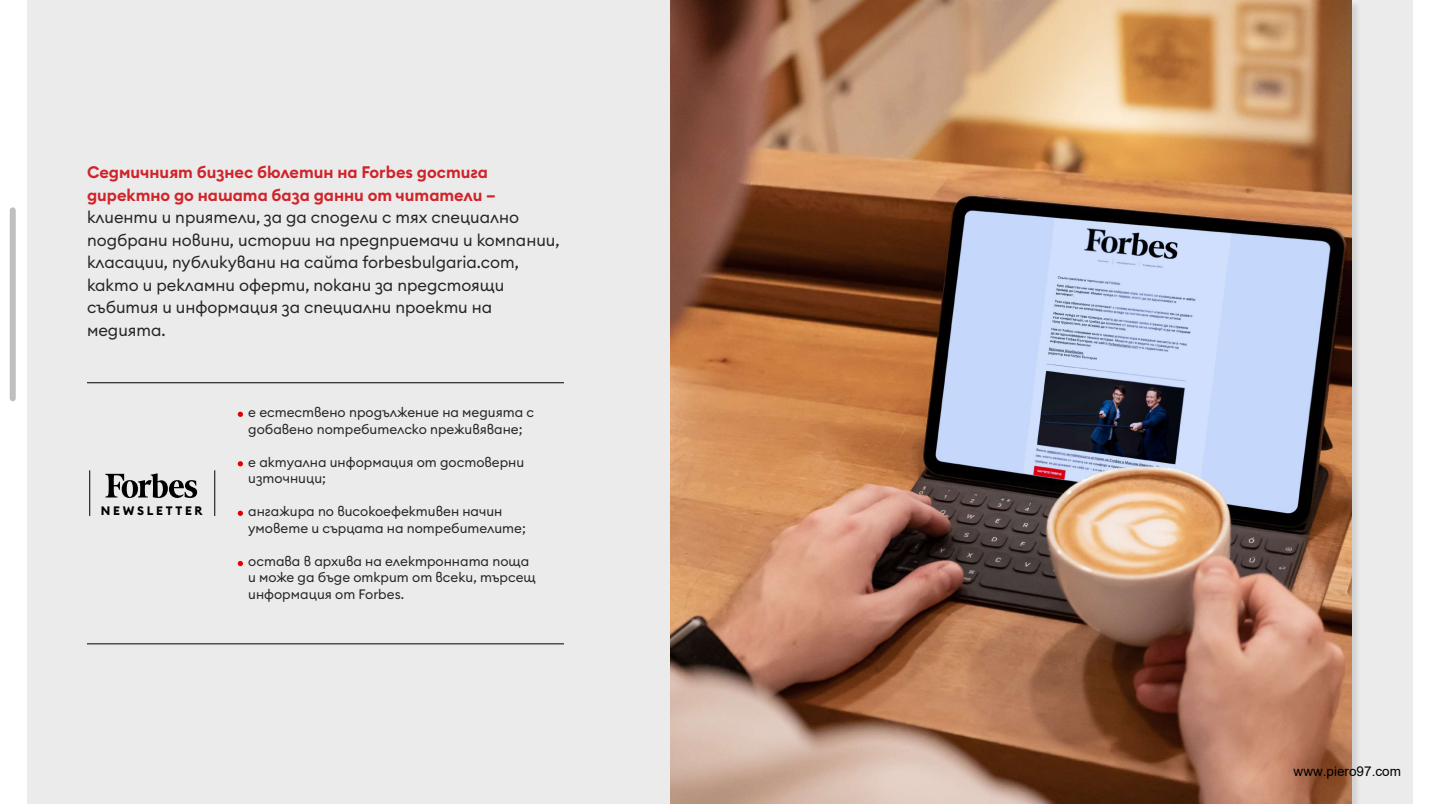
<style>
.page{position:relative;width:1440px;height:804px;background:#fff}
.page>*{position:absolute;margin:0;border:0;box-sizing:border-box;transform-origin:0 0}
.t1{font:16.5px/22.5px "Euclid Circular B";color:#262626}
.t2{font:600 16.5px/22.5px "Euclid Circular B";color:#d1232a}
.t3{font:13.5px/16.5px "Euclid Circular B";color:#262626}
.t4{font:13.5px "Arial";color:#000}
.t5{font:700 12.15px "Euclid Circular B";letter-spacing:.22em;color:#000}
</style>
<div class="page">
<div style="left:27px;top:0;width:1386px;height:804px;background:#ebebeb"></div>
<img style="left:670px;top:0;width:681px;height:804px">
<hr style="left:87px;top:383px;width:477px;height:1px;background:#000">
<hr style="left:87px;top:644px;width:477px;height:1px;background:#000">
<div style="left:10px;top:207px;width:6px;height:194px;background:#bfbfbf;border-radius:3px"></div>
<svg style="left:238px;top:412px;width:5px;height:5px"></svg>
<svg style="left:238px;top:461px;width:5px;height:5px"></svg>
<svg style="left:238px;top:511px;width:5px;height:5px"></svg>
<svg style="left:238px;top:561px;width:5px;height:5px"></svg>
<svg style="left:105px;top:473px;width:92px;height:25px"></svg>
<hr style="left:90px;top:470px;width:1px;height:46px;background:#000">
<hr style="left:215px;top:470px;width:1px;height:46px;background:#000">
<p class="t2" style="left:87px;top:161px;width:410px">Седмичният бизнес бюлетин на Forbes достига директно до нашата база данни от читатели –</p>
<p class="t1" style="left:87px;top:206px;width:474px">клиенти и приятели, за да сподели с тях специално подбрани новини, истории на предприемачи и компании, класации, публикувани на сайта forbesbulgaria.com, както и рекламни оферти, покани за предстоящи събития и информация за специални проекти на медията.</p>
<p class="t5" style="left:101px;top:503px;width:103px">NEWSLETTER</p>
<p class="t3" style="left:248px;top:404px;width:287px">e естествено продължение на медията с добавено потребителско преживяване;</p>
<p class="t3" style="left:248px;top:454px;width:278px">e актуална информация от достоверни източници;</p>
<p class="t3" style="left:248px;top:503px;width:279px">ангажира по високоефективен начин умовете и сърцата на потребителите;</p>
<p class="t3" style="left:248px;top:553px;width:289px">остава в архива на електронната поща и може да бъде открит от всеки, търсещ информация от Forbes.</p>
<p class="t4" style="left:1294px;top:762px;width:109px">www.piero97.com</p>
</div>
